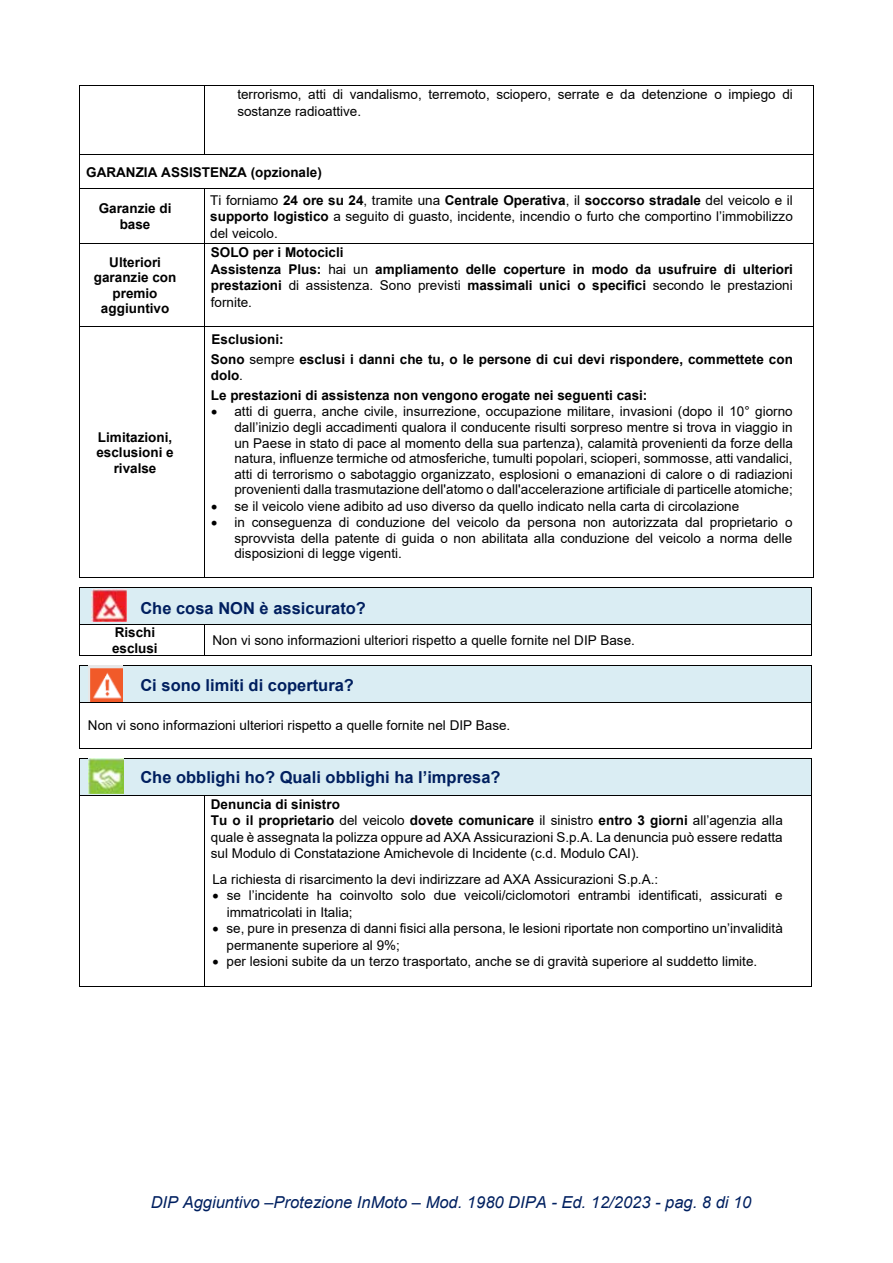
<style>
.page{position:relative;width:893px;height:1263px;background:#fff}
.page>*{position:absolute;margin:0;border:0;box-sizing:border-box;transform-origin:0 0}
.t1{font:700 16.5px "Arial";color:#001f5f}
.t2{font:italic 16.5px "Arial";color:#002060}
.t3{font:13.5px/16.5px "Arial";color:#000}
.t4{font:700 13.5px/15.5px "Arial";color:#000}
.s1{font-weight:700}
.s2{font-weight:400}
</style>
<div class="page">
<hr style="left:79px;top:85px;width:735px;height:1px;background:#000">
<hr style="left:79px;top:86px;width:1px;height:68px;background:#000">
<hr style="left:204px;top:86px;width:1px;height:68px;background:#000">
<hr style="left:813px;top:86px;width:1px;height:68px;background:#000">
<hr style="left:79px;top:154px;width:735px;height:1px;background:#000">
<hr style="left:79px;top:154px;width:1px;height:35px;background:#000">
<hr style="left:813px;top:154px;width:1px;height:35px;background:#000">
<hr style="left:79px;top:189px;width:735px;height:1px;background:#000">
<hr style="left:79px;top:189px;width:1px;height:54px;background:#000">
<hr style="left:204px;top:189px;width:1px;height:54px;background:#000">
<hr style="left:813px;top:189px;width:1px;height:54px;background:#000">
<hr style="left:79px;top:243px;width:735px;height:1px;background:#000">
<hr style="left:79px;top:244px;width:1px;height:83px;background:#000">
<hr style="left:204px;top:244px;width:1px;height:83px;background:#000">
<hr style="left:813px;top:244px;width:1px;height:83px;background:#000">
<hr style="left:79px;top:327px;width:735px;height:1px;background:#000">
<hr style="left:79px;top:327px;width:1px;height:251px;background:#000">
<hr style="left:79px;top:577px;width:125px;height:1px;background:#000">
<hr style="left:204px;top:327px;width:1px;height:251px;background:#000">
<hr style="left:205px;top:577px;width:608px;height:1px;background:#000">
<hr style="left:813px;top:327px;width:1px;height:251px;background:#000">
<div style="left:80px;top:588px;width:731px;height:36px;background:#daedf3"></div>
<hr style="left:79px;top:587px;width:733px;height:1px;background:#000">
<hr style="left:79px;top:587px;width:1px;height:37px;background:#000">
<hr style="left:811px;top:587px;width:1px;height:37px;background:#000">
<hr style="left:79px;top:624px;width:733px;height:1px;background:#000">
<hr style="left:79px;top:624px;width:1px;height:32px;background:#000">
<hr style="left:79px;top:655px;width:125px;height:1px;background:#000">
<hr style="left:204px;top:624px;width:1px;height:32px;background:#000">
<hr style="left:205px;top:655px;width:606px;height:1px;background:#000">
<hr style="left:811px;top:624px;width:1px;height:32px;background:#000">
<div style="left:80px;top:666px;width:731px;height:36px;background:#daedf3"></div>
<hr style="left:79px;top:665px;width:733px;height:1px;background:#000">
<hr style="left:79px;top:666px;width:1px;height:36px;background:#000">
<hr style="left:811px;top:666px;width:1px;height:36px;background:#000">
<hr style="left:79px;top:702px;width:733px;height:1px;background:#000">
<hr style="left:79px;top:702px;width:1px;height:47px;background:#000">
<hr style="left:79px;top:748px;width:732px;height:1px;background:#000">
<hr style="left:811px;top:702px;width:1px;height:47px;background:#000">
<div style="left:80px;top:759px;width:731px;height:36px;background:#daedf3"></div>
<hr style="left:79px;top:758px;width:733px;height:1px;background:#000">
<hr style="left:79px;top:759px;width:1px;height:36px;background:#000">
<hr style="left:811px;top:759px;width:1px;height:36px;background:#000">
<hr style="left:79px;top:795px;width:733px;height:1px;background:#000">
<hr style="left:79px;top:795px;width:1px;height:192px;background:#000">
<hr style="left:79px;top:986px;width:125px;height:1px;background:#000">
<hr style="left:204px;top:795px;width:1px;height:192px;background:#000">
<hr style="left:205px;top:986px;width:606px;height:1px;background:#000">
<hr style="left:811px;top:795px;width:1px;height:192px;background:#000">
<img style="left:88px;top:666px;width:34px;height:35px">
<img style="left:88px;top:759px;width:35px;height:35px">
<img style="left:92px;top:589px;width:35px;height:33px">
<p class="t3" style="left:237px;top:86px;width:557px">terrorismo, atti di vandalismo, terremoto, sciopero, serrate e da detenzione o impiego di sostanze radioattive.</p>
<p class="t4" style="left:86px;top:164px;width:237px">GARANZIA ASSISTENZA (opzionale)</p>
<p class="t4" style="left:99px;top:201px;width:74px;text-align:center">Garanzie di base</p>
<p class="t3" style="left:210px;top:192px;width:584px;text-align:justify">Ti forniamo <span class="s1">24 ore su 24</span>, tramite una <span class="s1">Centrale Operativa</span>, il <span class="s1">soccorso stradale</span> del veicolo e il <span class="s1">supporto logistico</span> a seguito di guasto, incidente, incendio o furto che comportino l’immobilizzo del veicolo.</p>
<p class="t4" style="left:94px;top:255px;width:84px;text-align:center">Ulteriori garanzie con premio aggiuntivo</p>
<p class="t4" style="left:211px;top:244px;width:584px;line-height:16.5px">SOLO per i Motocicli<br>Assistenza Plus: <span class="s2">hai un</span> ampliamento delle coperture in modo da usufruire di ulteriori prestazioni <span class="s2">di assistenza. Sono previsti</span> massimali unici o specifici <span class="s2">secondo le prestazioni fornite.</span></p>
<p class="t4" style="left:96px;top:429px;width:79px;text-align:center">Limitazioni, esclusioni e rivalse</p>
<p class="t4" style="left:211px;top:330px;width:584px;line-height:20px">Esclusioni:<br>Sono <span class="s2">sempre</span> esclusi i danni che tu, o le persone di cui devi rispondere, commettete con</p>
<p class="t4" style="left:211px;top:365px;width:438px;line-height:20px">dolo<span class="s2">.<br></span>Le prestazioni di assistenza non vengono erogate nei seguenti casi:</p>
<p class="t3" style="left:234px;top:404px;width:560px;line-height:15.5px;text-align:justify;text-indent:-23px">• atti di guerra, anche civile, insurrezione, occupazione militare, invasioni (dopo il 10° giorno dall’inizio degli accadimenti qualora il conducente risulti sorpreso mentre si trova in viaggio in un Paese in stato di pace al momento della sua partenza), calamità provenienti da forze della natura, influenze termiche od atmosferiche, tumulti popolari, scioperi, sommosse, atti vandalici, atti di terrorismo o sabotaggio organizzato, esplosioni o emanazioni di calore o di radiazioni provenienti dalla trasmutazione dell'atomo o dall'accelerazione artificiale di particelle atomiche;</p>
<p class="t3" style="left:211px;top:497px;width:530px">• se il veicolo viene adibito ad uso diverso da quello indicato nella carta di circolazione</p>
<p class="t3" style="left:234px;top:514px;width:560px;line-height:15.5px;text-align:justify;text-indent:-23px">• in conseguenza di conduzione del veicolo da persona non autorizzata dal proprietario o sprovvista della patente di guida o non abilitata alla conduzione del veicolo a norma delle disposizioni di legge vigenti.</p>
<p class="t1" style="left:140px;top:597px;width:227px">Che cosa NON è assicurato?</p>
<p class="t4" style="left:112px;top:625px;width:47px">Rischi esclusi</p>
<p class="t3" style="left:212px;top:632px;width:424px">Non vi sono informazioni ulteriori rispetto a quelle fornite nel DIP Base.</p>
<p class="t1" style="left:140px;top:674px;width:215px">Ci sono limiti di copertura?</p>
<p class="t3" style="left:88px;top:717px;width:424px">Non vi sono informazioni ulteriori rispetto a quelle fornite nel DIP Base.</p>
<p class="t1" style="left:140px;top:765px;width:362px">Che obblighi ho? Quali obblighi ha l’impresa?</p>
<p class="t3" style="left:211px;top:796px;width:574px"><span class="s1">Denuncia di sinistro<br>Tu o il proprietario</span> del veicolo <span class="s1">dovete comunicare</span> il sinistro <span class="s1">entro 3 giorni</span> all’agenzia alla quale è assegnata la polizza oppure ad AXA Assicurazioni S.p.A. La denuncia può essere redatta sul Modulo di Constatazione Amichevole di Incidente (c.d. Modulo CAI).</p>
<p class="t3" style="left:212px;top:871px;width:447px">La richiesta di risarcimento la devi indirizzare ad AXA Assicurazioni S.p.A.:</p>
<p class="t3" style="left:227px;top:887px;width:558px;text-indent:-14px">• se l’incidente ha coinvolto solo due veicoli/ciclomotori entrambi identificati, assicurati e immatricolati in Italia;</p>
<p class="t3" style="left:227px;top:920px;width:558px;text-indent:-14px">• se, pure in presenza di danni fisici alla persona, le lesioni riportate non comportino un’invalidità permanente superiore al 9%;</p>
<p class="t3" style="left:212px;top:953px;width:546px">• per lesioni subite da un terzo trasportato, anche se di gravità superiore al suddetto limite.</p>
<p class="t2" style="left:151px;top:1192px;width:602px">DIP Aggiuntivo –Protezione InMoto – Mod. 1980 DIPA - Ed. 12/2023 - pag. 8 di 10</p>
</div>
